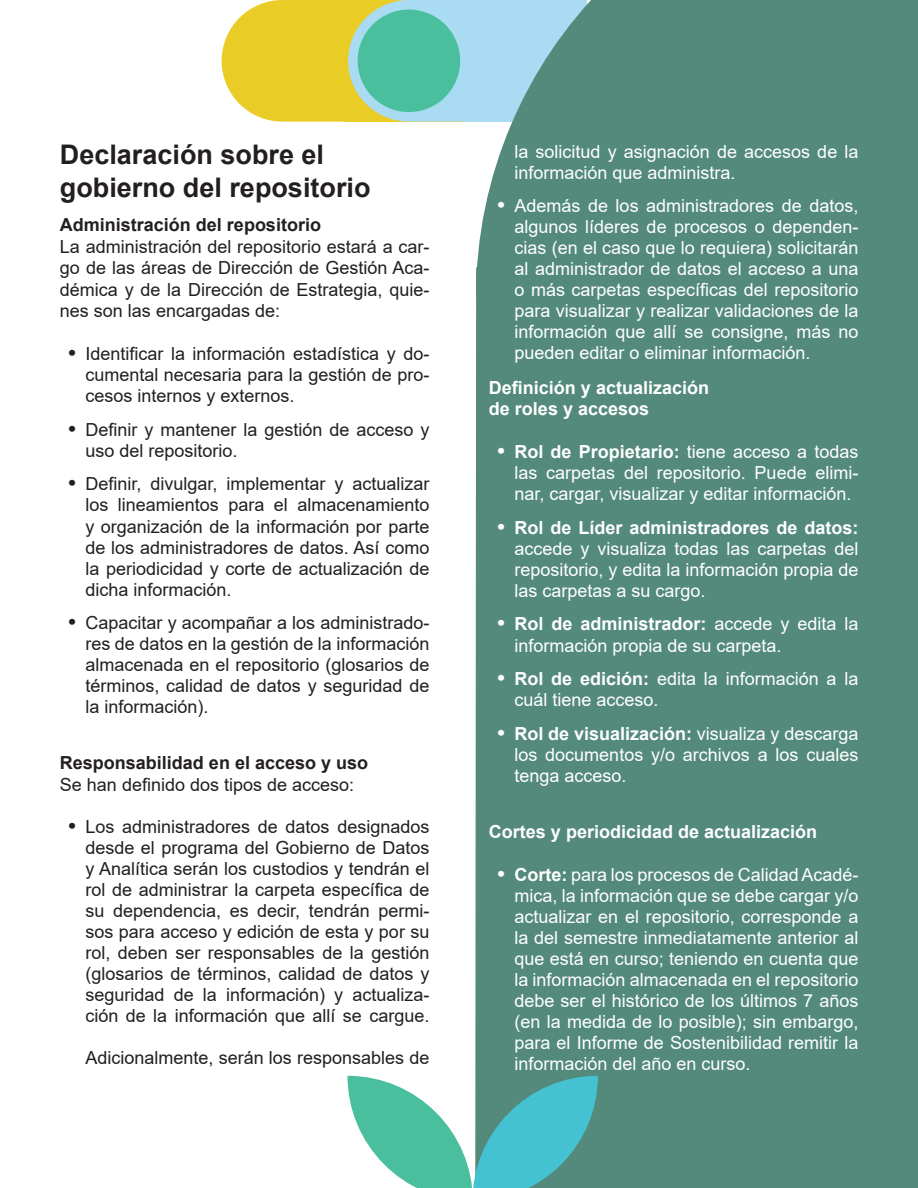
<style>
.page{position:relative;width:918px;height:1188px;background:#fff}
.page>*{position:absolute;margin:0;border:0;box-sizing:border-box;transform-origin:0 0}
.t1{font:700 27px/32.4px "Arial";color:#231f20}
.t2{font:18px/21px "Arial";color:#fff;text-align:justify}
.t3{font:18px/21px "Arial";color:#231f20;text-align:justify}
.t4{font:700 18px/21.6px "Arial";color:#fff}
.t5{font:700 18px "Arial";color:#231f20}
.s1{font-weight:700;font-size:21px}
.s2{font-weight:700}
</style>
<div class="page">
<div style="left:465px;top:0;width:121px;height:121px;background:#a9dcf2"></div>
<svg style="left:222px;top:0;width:248px;height:122px;background:#b4cd74"></svg>
<div style="left:475px;top:0;width:443px;height:1188px;background:#538a7b"></div>
<svg style="left:347px;top:1076px;width:251px;height:112px"></svg>
<h1 class="t1" style="left:60px;top:139px;width:312px">Declaración sobre el gobierno del repositorio</h1>
<p class="t5" style="left:60px;top:212px;width:263px">Administración del repositorio</p>
<p class="t3" style="left:60px;top:235px;width:371px;line-height:21.6px">La administración del repositorio estará a car&shy;go de las áreas de Dirección de Gestión Aca&shy;démica y de la Dirección de Estrategia, quie&shy;nes son las encargadas de:</p>
<p class="t3" style="left:85px;top:343px;width:345px;text-indent:-17px"><span class="s1">•</span> Identificar la información estadística y do&shy;cumental necesaria para la gestión de pro&shy;cesos internos y externos.</p>
<p class="t3" style="left:85px;top:419px;width:345px;text-indent:-17px"><span class="s1">•</span> Definir y mantener la gestión de acceso y uso del repositorio.</p>
<p class="t3" style="left:85px;top:474px;width:345px;text-indent:-17px"><span class="s1">•</span> Definir, divulgar, implementar y actualizar los lineamientos para el almacenamiento y organización de la información por parte de los administradores de datos. Así como la periodicidad y corte de actualización de dicha información.</p>
<p class="t3" style="left:85px;top:612px;width:345px;text-indent:-17px"><span class="s1">•</span> Capacitar y acompañar a los administrado&shy;res de datos en la gestión de la información almacenada en el repositorio (glosarios de términos, calidad de datos y seguridad de la información).</p>
<p class="t5" style="left:60px;top:750px;width:310px">Responsabilidad en el acceso y uso</p>
<p class="t3" style="left:60px;top:774px;width:296px">Se han definido dos tipos de acceso:</p>
<p class="t3" style="left:85px;top:816px;width:345px;text-indent:-17px"><span class="s1">•</span> Los administradores de datos designados desde el programa del Gobierno de Datos y Analítica serán los custodios y tendrán el rol de administrar la carpeta específica de su dependencia, es decir, tendrán permi&shy;sos para acceso y edición de esta y por su rol, deben ser responsables de la gestión (glosarios de términos, calidad de datos y seguridad de la información) y actualiza&shy;ción de la información que allí se cargue.</p>
<p class="t3" style="left:85px;top:1048px;width:345px">Adicionalmente, serán los responsables de</p>
<p class="t2" style="left:514px;top:141px;width:345px">la solicitud y asignación de accesos de la información que administra.</p>
<p class="t2" style="left:514px;top:195px;width:346px;text-indent:-17px"><span class="s1">•</span> Además de los administradores de datos, algunos líderes de procesos o dependen&shy;cias (en el caso que lo requiera) solicitarán al administrador de datos el acceso a una o más carpetas específicas del repositorio para visualizar y realizar validaciones de la información que allí se consigne, más no pueden editar o eliminar información.</p>
<p class="t4" style="left:489px;top:377px;width:222px">Definición y actualización de roles y accesos</p>
<p class="t2" style="left:514px;top:441px;width:345px;text-indent:-17px"><span class="s1">•</span> <span class="s2">Rol de Propietario:</span> tiene acceso a todas las carpetas del repositorio. Puede elimi&shy;nar, cargar, visualizar y editar información.</p>
<p class="t2" style="left:514px;top:517px;width:345px;text-indent:-17px"><span class="s1">•</span> <span class="s2">Rol de Líder administradores de datos: </span>accede y visualiza todas las carpetas del repositorio, y edita la información propia de las carpetas a su cargo.</p>
<p class="t2" style="left:514px;top:614px;width:345px;text-indent:-17px"><span class="s1">•</span> <span class="s2">Rol de administrador:</span> accede y edita la información propia de su carpeta.</p>
<p class="t2" style="left:514px;top:668px;width:345px;text-indent:-17px"><span class="s1">•</span> <span class="s2">Rol de edición:</span> edita la información a la cuál tiene acceso.</p>
<p class="t2" style="left:514px;top:723px;width:345px;text-indent:-17px"><span class="s1">•</span> <span class="s2">Rol de visualización:</span> visualiza y descarga los documentos y/o archivos a los cuales tenga acceso.</p>
<p class="t4" style="left:489px;top:821px;width:330px">Cortes y periodicidad de actualización</p>
<p class="t2" style="left:514px;top:864px;width:345px;text-indent:-17px"><span class="s1">•</span> <span class="s2">Corte:</span> para los procesos de Calidad Acadé&shy;mica, la información que se debe cargar y/o actualizar en el repositorio, corresponde a la del semestre inmediatamente anterior al que está en curso; teniendo en cuenta que la información almacenada en el repositorio debe ser el histórico de los últimos 7 años (en la medida de lo posible); sin embargo, para el Informe de Sostenibilidad remitir la información del año en curso.</p>
</div>
